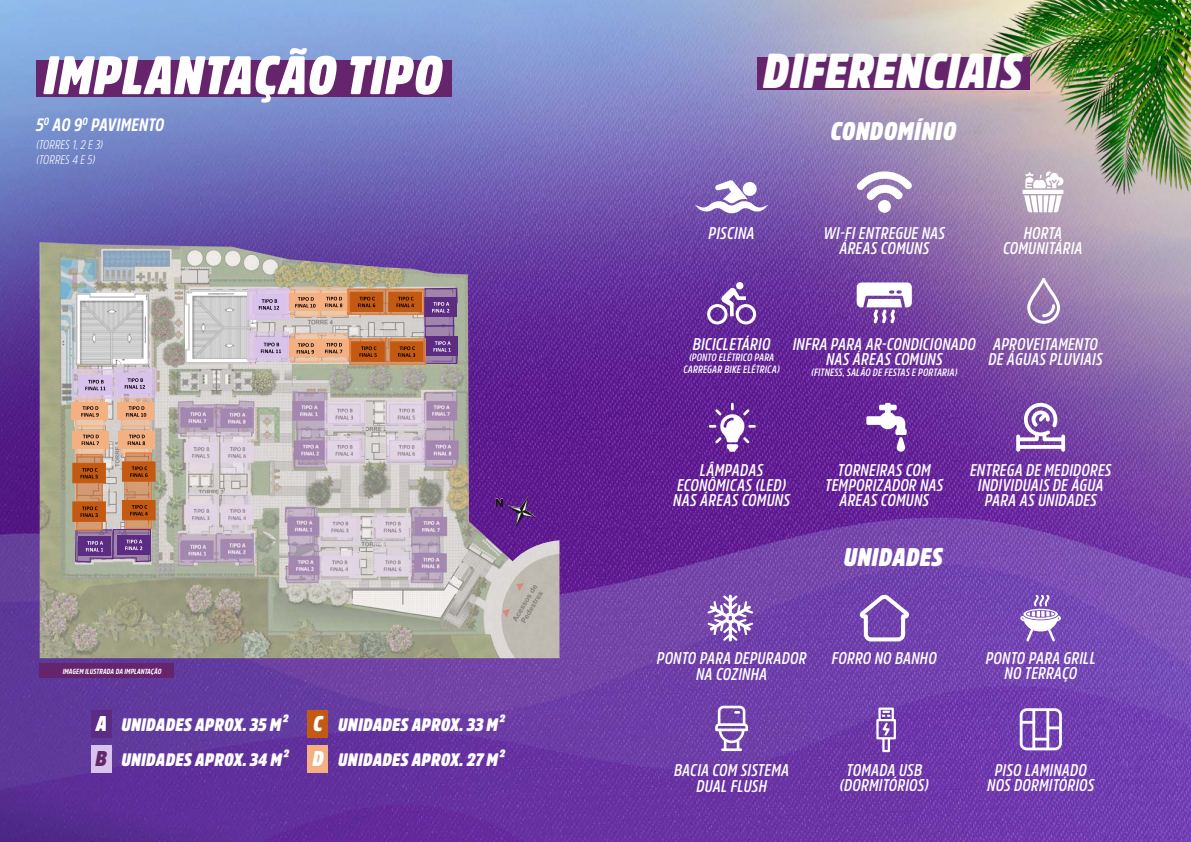
<style>
.page{position:relative;width:1191px;height:842px;background:#fff}
.page>*{position:absolute;margin:0;border:0;box-sizing:border-box;transform-origin:0 0}
.t1{font:italic 900 53.6px "Amsi Pro Cond";letter-spacing:.02em;color:#fff}
.t2{font:italic 900 48.5px "Amsi Pro Cond";letter-spacing:.02em;color:#fff}
.t3{font:italic 900 25.2px "Amsi Pro Cond";letter-spacing:.02em;color:#fff}
.t4{font:italic 900 21.2px/35.5px "Amsi Pro Cond";color:#fff}
.t5{font:italic 900 21.2px "Amsi Pro Cond";color:#622769}
.t6{font:italic 900 17.9px "Amsi Pro Cond";letter-spacing:.02em;color:#fff}
.t7{font:italic 700 17.9px "Amsi Pro Cond";letter-spacing:.02em;color:#fff}
.t8{font:italic 600 16.9px/15px "Amsi Pro Cond";letter-spacing:.02em;color:#fff;text-align:center}
.t9{font:italic 300 12.5px "Amsi Pro Cond";letter-spacing:.02em;color:#fff}
.t10{font:italic 600 10.6px/11.5px "Amsi Pro Cond";letter-spacing:.02em;color:#fff;text-align:center}
.t11{font:italic 700 7.4px "Amsi Pro Cond";letter-spacing:.02em;color:#fff}
</style>
<div class="page">
<img style="left:0;top:0;width:1191px;height:842px">
<img style="left:40px;top:242px;width:519px;height:416px">
<div style="left:91px;top:710px;width:20px;height:27px;background:#5c2b82"></div>
<div style="left:91px;top:746px;width:20px;height:27px;background:#d9c2eb"></div>
<div style="left:308px;top:710px;width:20px;height:27px;background:#c45912"></div>
<div style="left:308px;top:746px;width:20px;height:27px;background:#f5b082"></div>
<img style="left:976px;top:0;width:215px;height:194px">
<div style="left:36px;top:60px;width:416px;height:36px;background:#65246c"></div>
<div style="left:757px;top:57px;width:272px;height:33px;background:#65246c"></div>
<div style="left:389px;top:440px;width:33px;height:20px;border:1px solid #d9c2eb"></div>
<div style="left:327px;top:404px;width:33px;height:20px;border:1px solid #d9c2eb"></div>
<div style="left:327px;top:440px;width:33px;height:20px;border:1px solid #d9c2eb"></div>
<div style="left:389px;top:404px;width:33px;height:20px;border:1px solid #d9c2eb"></div>
<img style="left:185px;top:291px;width:70px;height:72px">
<img style="left:76px;top:294px;width:73px;height:70px">
<div style="left:319px;top:333px;width:28px;height:29px;border:1px solid #f5b082"></div>
<div style="left:315px;top:339px;width:37px;height:18px;background:#f5b082"></div>
<svg style="left:325px;top:343px;width:17px;height:10px"></svg>
<img style="left:292px;top:335px;width:25px;height:26px">
<div style="left:290px;top:333px;width:29px;height:30px;border:1px solid #f5b082"></div>
<div style="left:287px;top:340px;width:36px;height:17px;background:#f5b082"></div>
<svg style="left:297px;top:343px;width:17px;height:11px"></svg>
<img style="left:292px;top:289px;width:55px;height:28px">
<div style="left:319px;top:287px;width:28px;height:29px;border:1px solid #f5b082"></div>
<svg style="left:323px;top:293px;width:25px;height:17px"></svg>
<svg style="left:325px;top:297px;width:17px;height:10px"></svg>
<div style="left:290px;top:287px;width:29px;height:30px;border:1px solid #f5b082"></div>
<div style="left:287px;top:293px;width:36px;height:18px;background:#f5b082"></div>
<svg style="left:295px;top:297px;width:20px;height:11px"></svg>
<svg style="left:424px;top:288px;width:34px;height:76px;background:#7e5996"></svg>
<img style="left:350px;top:291px;width:72px;height:22px">
<div style="left:348px;top:289px;width:76px;height:26px;border:1px solid #ed7d30"></div>
<div style="left:350px;top:292px;width:33px;height:20px;background:#c45912"></div>
<svg style="left:358px;top:297px;width:17px;height:10px"></svg>
<div style="left:388px;top:292px;width:34px;height:20px;background:#c45912"></div>
<svg style="left:396px;top:297px;width:18px;height:10px"></svg>
<img style="left:351px;top:339px;width:75px;height:25px">
<div style="left:349px;top:338px;width:76px;height:27px;border:1px solid #ed7d30"></div>
<div style="left:351px;top:341px;width:34px;height:21px;background:#c45912;border:1px solid #c45912"></div>
<svg style="left:359px;top:346px;width:18px;height:11px"></svg>
<div style="left:390px;top:341px;width:33px;height:21px;background:#c45912;border:1px solid #c45912"></div>
<svg style="left:398px;top:346px;width:17px;height:11px"></svg>
<div style="left:248px;top:289px;width:41px;height:29px;border:1px solid #d9c2eb"></div>
<img style="left:250px;top:334px;width:37px;height:25px">
<div style="left:248px;top:332px;width:41px;height:29px;border:1px solid #d9c2eb"></div>
<img style="left:250px;top:293px;width:37px;height:25px">
<div style="left:248px;top:291px;width:41px;height:29px;border:1px solid #d9c2eb"></div>
<div style="left:252px;top:294px;width:33px;height:20px;background:#d9c2eb"></div>
<svg style="left:259px;top:299px;width:20px;height:11px"></svg>
<div style="left:254px;top:338px;width:33px;height:20px;background:#d9c2eb"></div>
<svg style="left:261px;top:343px;width:20px;height:10px"></svg>
<img style="left:123px;top:397px;width:28px;height:55px">
<div style="left:121px;top:397px;width:29px;height:29px;border:1px solid #f5b082"></div>
<div style="left:118px;top:403px;width:36px;height:17px;background:#f5b082"></div>
<svg style="left:126px;top:406px;width:20px;height:11px"></svg>
<div style="left:121px;top:426px;width:30px;height:28px;border:1px solid #f5b082"></div>
<div style="left:118px;top:431px;width:36px;height:17px;background:#f5b082"></div>
<svg style="left:128px;top:435px;width:17px;height:10px"></svg>
<img style="left:77px;top:398px;width:28px;height:54px">
<div style="left:75px;top:397px;width:29px;height:29px;border:1px solid #f5b082"></div>
<div style="left:71px;top:403px;width:37px;height:17px;background:#f5b082"></div>
<svg style="left:81px;top:406px;width:18px;height:11px"></svg>
<div style="left:75px;top:426px;width:30px;height:28px;border:1px solid #f5b082"></div>
<div style="left:72px;top:431px;width:36px;height:17px;background:#f5b082"></div>
<svg style="left:82px;top:435px;width:17px;height:10px"></svg>
<svg style="left:75px;top:529px;width:76px;height:34px;background:#7e5a95"></svg>
<img style="left:78px;top:456px;width:22px;height:72px">
<div style="left:76px;top:454px;width:26px;height:76px;border:1px solid #ed7d30"></div>
<div style="left:72px;top:501px;width:34px;height:21px;background:#c45912;border:1px solid #c45912"></div>
<svg style="left:81px;top:506px;width:17px;height:11px"></svg>
<div style="left:72px;top:463px;width:34px;height:20px;background:#c45912;border:1px solid #c45912"></div>
<svg style="left:81px;top:468px;width:17px;height:10px"></svg>
<img style="left:128px;top:455px;width:22px;height:72px">
<div style="left:126px;top:453px;width:26px;height:76px;border:1px solid #ed7d30"></div>
<div style="left:122px;top:500px;width:33px;height:20px;background:#c45912"></div>
<svg style="left:130px;top:505px;width:18px;height:10px"></svg>
<div style="left:122px;top:461px;width:33px;height:21px;background:#c45912;border:1px solid #c45912"></div>
<svg style="left:130px;top:466px;width:18px;height:11px"></svg>
<img style="left:74px;top:371px;width:37px;height:25px">
<div style="left:72px;top:369px;width:41px;height:29px;border:1px solid #d9c2eb"></div>
<img style="left:117px;top:370px;width:37px;height:25px">
<div style="left:115px;top:368px;width:41px;height:29px;border:1px solid #d9c2eb"></div>
<div style="left:118px;top:373px;width:33px;height:20px;background:#d9c2eb"></div>
<svg style="left:125px;top:378px;width:20px;height:11px"></svg>
<div style="left:79px;top:375px;width:33px;height:20px;background:#d9c2eb"></div>
<svg style="left:85px;top:380px;width:21px;height:10px"></svg>
<img style="left:494px;top:495px;width:43px;height:31px">
<svg style="left:694px;top:180px;width:74px;height:33px"></svg>
<div style="left:878px;top:200px;width:13px;height:13px;background:#fff;border-radius:50%"></div>
<svg style="left:856px;top:168px;width:56px;height:32px"></svg>
<svg style="left:1025px;top:171px;width:38px;height:17px"></svg>
<hr style="left:1022px;top:190px;width:41px;height:4px;background:#fff">
<svg style="left:1024px;top:195px;width:37px;height:17px"></svg>
<svg style="left:707px;top:282px;width:49px;height:42px"></svg>
<svg style="left:856px;top:282px;width:56px;height:41px"></svg>
<svg style="left:1027px;top:278px;width:33px;height:46px"></svg>
<svg style="left:709px;top:403px;width:47px;height:49px"></svg>
<svg style="left:866px;top:403px;width:40px;height:49px"></svg>
<svg style="left:1016px;top:403px;width:49px;height:49px"></svg>
<svg style="left:707px;top:595px;width:46px;height:46px"></svg>
<svg style="left:859px;top:594px;width:50px;height:47px"></svg>
<svg style="left:1020px;top:594px;width:41px;height:47px"></svg>
<svg style="left:715px;top:706px;width:33px;height:45px"></svg>
<svg style="left:876px;top:707px;width:20px;height:45px"></svg>
<svg style="left:1019px;top:708px;width:42px;height:42px"></svg>
<div style="left:40px;top:663px;width:134px;height:15px;background:#65246c"></div>
<h1 class="t1" style="left:43px;top:38px;width:400px">IMPLANTAÇÃO TIPO</h1>
<h2 class="t2" style="left:763px;top:38px;width:260px">DIFERENCIAIS</h2>
<p class="t7" style="left:36px;top:113px;width:130px">5<sup>O</sup> AO 9<sup>O</sup> PAVIMENTO</p>
<p class="t9" style="left:36px;top:151px;width:61px">(TORRES 4 E 5)</p>
<p class="t9" style="left:36px;top:136px;width:69px">(TORRES 1, 2 E 3)</p>
<p class="t11" style="left:63px;top:666px;width:100px">IMAGEM ILUSTRADA DA IMPLANTAÇÃO</p>
<p class="t4" style="left:96px;top:705px;width:13px">A</p>
<p class="t5" style="left:96px;top:744px;width:13px">B</p>
<p class="t6" style="left:121px;top:712px;width:167px">UNIDADES APROX. 35 M²</p>
<p class="t6" style="left:121px;top:747px;width:168px">UNIDADES APROX. 34 M²</p>
<p class="t4" style="left:312px;top:705px;width:13px">C<br>D</p>
<p class="t6" style="left:338px;top:712px;width:167px">UNIDADES APROX. 33 M²</p>
<p class="t6" style="left:338px;top:747px;width:167px">UNIDADES APROX. 27 M²</p>
<h3 class="t3" style="left:830px;top:113px;width:127px">CONDOMÍNIO</h3>
<p class="t8" style="left:708px;top:225px;width:47px">PISCINA</p>
<p class="t8" style="left:823px;top:225px;width:123px">WI-FI ENTREGUE NAS<br>ÁREAS COMUNS</p>
<p class="t8" style="left:1003px;top:225px;width:81px">HORTA<br>COMUNITÁRIA</p>
<p class="t8" style="left:693px;top:336px;width:79px">BICICLETÁRIO</p>
<p class="t10" style="left:683px;top:352px;width:98px">(PONTO ELÉTRICO PARA<br>CARREGAR BIKE ELÉTRICA)</p>
<p class="t8" style="left:792px;top:336px;width:185px">INFRA PARA AR-CONDICIONADO<br>NAS ÁREAS COMUNS</p>
<p class="t10" style="left:811px;top:366px;width:148px">(FITNESS, SALÃO DE FESTAS E PORTARIA)</p>
<p class="t8" style="left:988px;top:336px;width:115px;text-align:left">APROVEITAMENTO<br>DE ÁGUAS PLUVIAIS</p>
<p class="t8" style="left:673px;top:462px;width:118px">LÂMPADAS<br>ECONÔMICAS (LED)<br>NAS ÁREAS COMUNS</p>
<p class="t8" style="left:825px;top:462px;width:120px">TORNEIRAS COM<br>TEMPORIZADOR NAS<br>ÁREAS COMUNS</p>
<h3 class="t3" style="left:843px;top:539px;width:101px">UNIDADES</h3>
<p class="t8" style="left:970px;top:462px;width:143px">ENTREGA DE MEDIDORES<br>INDIVIDUAIS DE ÁGUA<br>PARA AS UNIDADES</p>
<p class="t8" style="left:657px;top:650px;width:151px;line-height:15.6px">PONTO PARA DEPURADOR<br>NA COZINHA</p>
<p class="t8" style="left:832px;top:650px;width:106px">FORRO NO BANHO</p>
<p class="t8" style="left:674px;top:761px;width:117px;line-height:15.9px">BACIA COM SISTEMA<br>DUAL FLUSH</p>
<p class="t8" style="left:839px;top:762px;width:91px">TOMADA USB (DORMITÓRIOS)</p>
<p class="t8" style="left:985px;top:650px;width:111px">PONTO PARA GRILL<br>NO TERRAÇO</p>
<p class="t8" style="left:987px;top:762px;width:109px">PISO LAMINADO<br>NOS DORMITÓRIOS</p>
</div>
